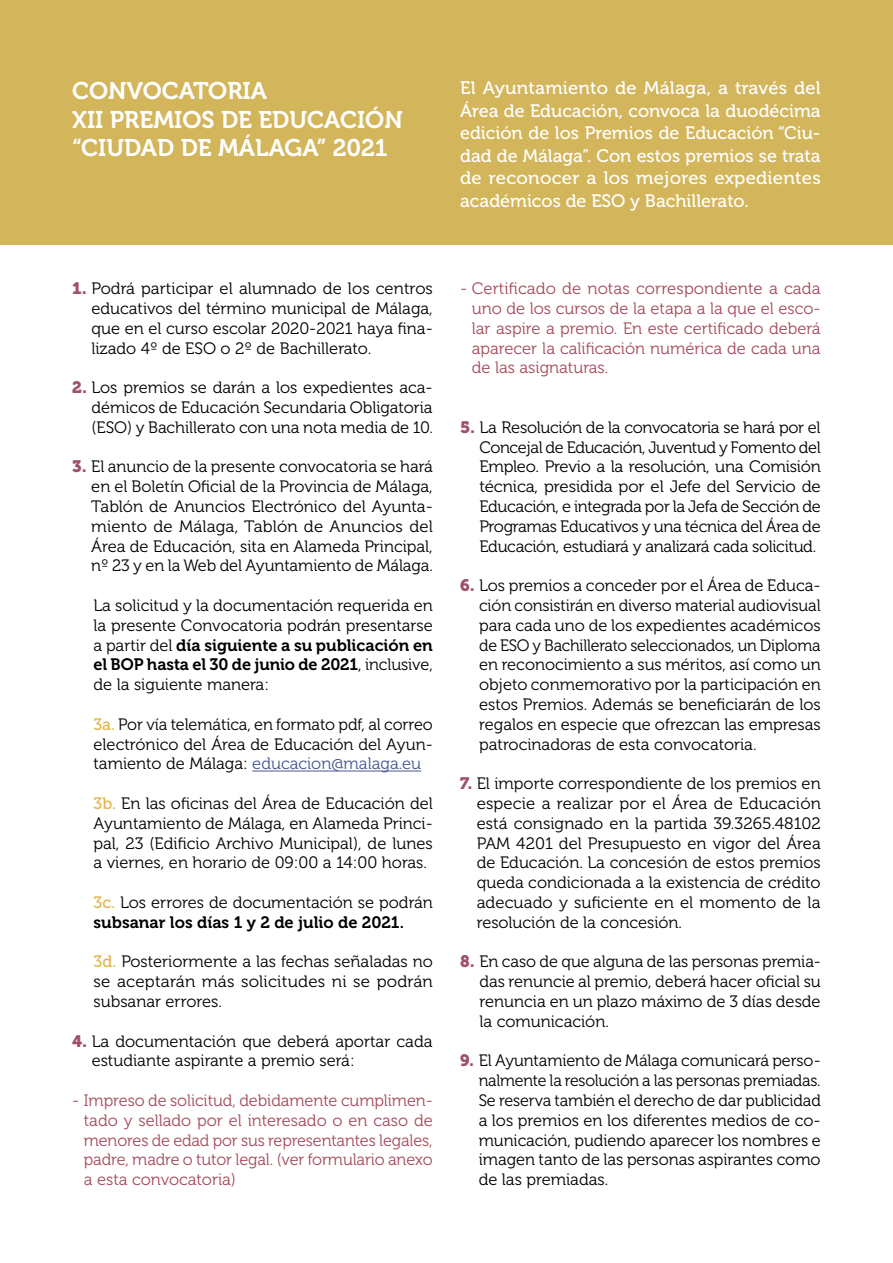
<style>
.page{position:relative;width:893px;height:1263px;background:#fff}
.page>*{position:absolute;margin:0;border:0;box-sizing:border-box;transform-origin:0 0}
.t1{font:24px/28.8px "Museo 700";color:#fff}
.t2{font:18px/22.5px "Museo 500";color:#fff;text-align:justify}
.t3{font:16.5px/19.8px "Museo 300";color:#000;text-align:justify}
.t4{font:16.5px/19.8px "Museo 300";color:#a54a5a;text-align:justify}
.t5{font:16.5px/19.8px "Museo 700";color:#000}
.s1{font-family:"Museo 900";color:#a0506e}
.s2{font-family:"Museo 300"}
.s3{font-family:"Museo 500";color:#e3b64b}
.s4{color:#465792}
</style>
<div class="page">
<div style="left:0;top:0;width:893px;height:244px;background:#d3b55b"></div>
<hr style="left:252px;top:771px;width:169px;height:1px;background:#465792">
<h1 class="t1" style="left:72px;top:76px;width:332px">CONVOCATORIA<br>XII PREMIOS DE EDUCACIÓN “CIUDAD DE MÁLAGA” 2021</h1>
<p class="t2" style="left:460px;top:77px;width:362px">El Ayuntamiento de Málaga, a través del Área de Educación, convoca la duodécima edición de los Premios de Educación “Ciu&shy;dad de Málaga”. Con estos premios se trata de reconocer a los mejores expedientes académicos de ESO y Bachillerato.</p>
<p class="t3" style="left:91px;top:279px;width:343px;text-indent:-19px"><span class="s1">1.</span> Podrá participar el alumnado de los centros educativos del término municipal de Málaga, que en el curso escolar 2020-2021 haya fina&shy;lizado 4º de ESO o 2º de Bachillerato.</p>
<p class="t3" style="left:92px;top:378px;width:343px;text-indent:-19px"><span class="s1">2.</span> Los premios se darán a los expedientes aca&shy;démicos de Educación Secundaria Obligatoria (ESO) y Bachillerato con una nota media de 10.</p>
<p class="t3" style="left:91px;top:457px;width:343px;text-indent:-19px"><span class="s1">3.</span> El anuncio de la presente convocatoria se hará en el Boletín Oficial de la Provincia de Málaga, Tablón de Anuncios Electrónico del Ayunta&shy;miento de Málaga, Tablón de Anuncios del Área de Educación, sita en Alameda Principal, nº 23 y en la Web del Ayuntamiento de Málaga.</p>
<p class="t3" style="left:94px;top:596px;width:341px">La solicitud y la documentación requerida en la presente Convocatoria podrán presentarse</p>
<p class="t5" style="left:94px;top:635px;width:341px"><span class="s2">a partir del</span> día siguiente a su publicación en el BOP hasta el 30 de junio de 2021<span class="s2">, inclusive,</span></p>
<p class="t3" style="left:94px;top:675px;width:177px">de la siguiente manera:</p>
<p class="t3" style="left:94px;top:714px;width:341px"><span class="s3">3a.</span> Por vía telemática, en formato pdf, al correo electrónico del Área de Educación del Ayun&shy;tamiento de Málaga: <span class="s4">educacion@malaga.eu</span></p>
<p class="t3" style="left:94px;top:794px;width:341px"><span class="s3">3b.</span> En las oficinas del Área de Educación del Ayuntamiento de Málaga, en Alameda Princi&shy;pal, 23 (Edificio Archivo Municipal), de lunes a viernes, en horario de 09:00 a 14:00 horas.</p>
<p class="t3" style="left:94px;top:893px;width:341px"><span class="s3">3c.</span> Los errores de documentación se podrán</p>
<p class="t5" style="left:94px;top:912px;width:312px">subsanar los días 1 y 2 de julio de 2021.</p>
<p class="t3" style="left:94px;top:952px;width:341px"><span class="s3">3d.</span> Posteriormente a las fechas señaladas no se aceptarán más solicitudes ni se podrán subsanar errores.</p>
<p class="t3" style="left:92px;top:1031px;width:342px;text-indent:-19px"><span class="s1">4.</span> La documentación que deberá aportar cada estudiante aspirante a premio será:</p>
<p class="t4" style="left:84px;top:1091px;width:350px;text-indent:-12px">- Impreso de solicitud, debidamente cumplimen&shy;tado y sellado por el interesado o en caso de menores de edad por sus representantes legales, padre, madre o tutor legal. (ver formulario anexo a esta convocatoria)</p>
<p class="t4" style="left:472px;top:279px;width:350px;text-indent:-12px">- Certificado de notas correspondiente a cada uno de los cursos de la etapa a la que el esco&shy;lar aspire a premio. En este certificado deberá aparecer la calificación numérica de cada una de las asignaturas.</p>
<p class="t3" style="left:479px;top:417px;width:343px;text-indent:-19px"><span class="s1">5.</span> La Resolución de la convocatoria se hará por el Concejal de Educación, Juventud y Fomento del Empleo. Previo a la resolución, una Comisión técnica, presidida por el Jefe del Servicio de Educación, e integrada por la Jefa de Sección de Programas Educativos y una técnica del Área de Educación, estudiará y analizará cada solicitud.</p>
<p class="t3" style="left:479px;top:576px;width:343px;text-indent:-19px"><span class="s1">6.</span> Los premios a conceder por el Área de Educa&shy;ción consistirán en diverso material audiovisual para cada uno de los expedientes académicos de ESO y Bachillerato seleccionados, un Diploma en reconocimiento a sus méritos, así como un objeto conmemorativo por la participación en estos Premios. Además se beneficiarán de los regalos en especie que ofrezcan las empresas patrocinadoras de esta convocatoria.</p>
<p class="t3" style="left:477px;top:774px;width:346px;text-indent:-17px"><span class="s1">7.</span> El importe correspondiente de los premios en especie a realizar por el Área de Educación está consignado en la partida 39.3265.48102<br>PAM 4201 del Presupuesto en vigor del Área de Educación. La concesión de estos premios queda condicionada a la existencia de crédito adecuado y suficiente en el momento de la resolución de la concesión.</p>
<p class="t3" style="left:479px;top:952px;width:343px;text-indent:-19px"><span class="s1">8.</span> En caso de que alguna de las personas premia&shy;das renuncie al premio, deberá hacer oficial su renuncia en un plazo máximo de 3 días desde la comunicación.</p>
<p class="t3" style="left:479px;top:1051px;width:344px;text-indent:-19px"><span class="s1">9.</span> El Ayuntamiento de Málaga comunicará perso&shy;nalmente la resolución a las personas premiadas.<br>Se reserva también el derecho de dar publicidad a los premios en los diferentes medios de co&shy;municación, pudiendo aparecer los nombres e imagen tanto de las personas aspirantes como de las premiadas.</p>
</div>
